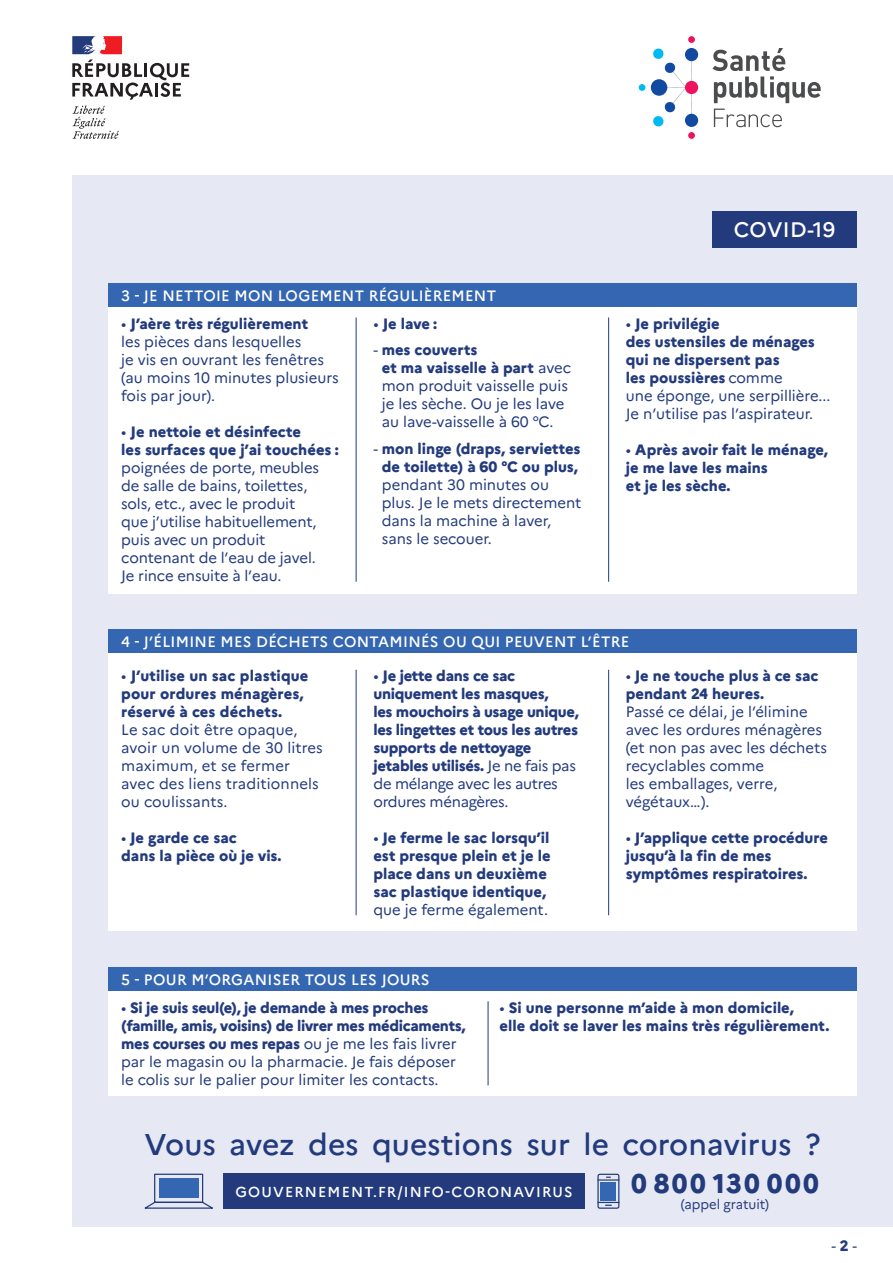
<style>
.page{position:relative;width:893px;height:1263px;background:#fff}
.page>*{position:absolute;margin:0;border:0;box-sizing:border-box;transform-origin:0 0}
.t1{font:500 30px "Marianne";color:#233b7d}
.t2{font:800 27px "Marianne";letter-spacing:.095em;color:#233b7d}
.t3{font:500 21px "Marianne";letter-spacing:.02em;color:#fff}
.t4{font:15px/18px "Marianne";color:#233b7d}
.t5{font:800 15px/18px "Marianne";color:#233b7d}
.t6{font:800 15px/18px "Marianne";letter-spacing:-.02em;color:#233b7d}
.t7{font:500 15px "Marianne";letter-spacing:.02em;color:#fff}
.t8{font:500 14.4px "Marianne";letter-spacing:.08em;color:#fff}
.t9{font:13.5px "Marianne";letter-spacing:-.005em;color:#233b7d}
.s1{font-weight:800}
.s2{font-weight:400}
</style>
<div class="page">
<div style="left:72px;top:175px;width:821px;height:1052px;background:#e6e9f4"></div>
<div style="left:108px;top:653px;width:749px;height:278px;background:#fff"></div>
<div style="left:108px;top:991px;width:749px;height:105px;background:#fff"></div>
<hr style="left:488px;top:1001px;width:1px;height:84px;background:#233b7d">
<div style="left:108px;top:629px;width:749px;height:24px;background:#3566b1"></div>
<div style="left:108px;top:967px;width:749px;height:24px;background:#3566b1"></div>
<div style="left:108px;top:307px;width:749px;height:286px;background:#fff"></div>
<hr style="left:356px;top:317px;width:1px;height:265px;background:#233b7d">
<hr style="left:356px;top:670px;width:1px;height:245px;background:#233b7d">
<hr style="left:608px;top:317px;width:1px;height:265px;background:#233b7d">
<hr style="left:608px;top:670px;width:1px;height:245px;background:#233b7d">
<div style="left:108px;top:283px;width:749px;height:24px;background:#3566b1"></div>
<svg style="left:72px;top:106px;width:47px;height:33px"></svg>
<svg style="left:72px;top:36px;width:117px;height:64px"></svg>
<svg style="left:691px;top:61px;width:1px;height:20px"></svg>
<svg style="left:691px;top:94px;width:1px;height:20px"></svg>
<div style="left:685px;top:114px;width:13px;height:13px;background:#114aa0;border-radius:50%"></div>
<div style="left:685px;top:48px;width:13px;height:13px;background:#114aa0;border-radius:50%"></div>
<div style="left:685px;top:81px;width:13px;height:13px;background:#ed1160;border-radius:50%"></div>
<div style="left:639px;top:84px;width:6px;height:7px;background:#00baf1;border-radius:50%"></div>
<svg style="left:652px;top:48px;width:33px;height:79px"></svg>
<div style="left:688px;top:132px;width:7px;height:7px;background:#ed1160;border-radius:50%"></div>
<div style="left:688px;top:36px;width:7px;height:7px;background:#ed1160;border-radius:50%"></div>
<svg style="left:713px;top:48px;width:108px;height:55px"></svg>
<svg style="left:714px;top:109px;width:68px;height:18px"></svg>
<div style="left:712px;top:211px;width:145px;height:36px;background:#233b7d"></div>
<svg style="left:144px;top:1173px;width:69px;height:36px"></svg>
<div style="left:159px;top:1178px;width:40px;height:20px;background:#3566b1"></div>
<svg style="left:599px;top:1176px;width:18px;height:4px"></svg>
<div style="left:597px;top:1174px;width:22px;height:35px;border:1px solid #233b7d;border-radius:2px"></div>
<svg style="left:597px;top:1202px;width:22px;height:4px"></svg>
<div style="left:600px;top:1182px;width:16px;height:18px;background:#3566b1"></div>
<div style="left:223px;top:1174px;width:362px;height:35px;background:#233b7d"></div>
<p class="t7" style="left:121px;top:286px;width:376px">3 - JE NETTOIE MON LOGEMENT RÉGULIÈREMENT</p>
<p class="t4" style="left:121px;top:314px;width:219px">• <span class="s1">J’aère très régulièrement<br></span>les pièces dans lesquelles<br>je vis en ouvrant les fenêtres (au moins 10 minutes plusieurs fois par jour).</p>
<p class="t5" style="left:121px;top:422px;width:219px"><span class="s2">•</span> Je nettoie et désinfecte<br>les surfaces que j’ai touchées :</p>
<p class="t4" style="left:121px;top:458px;width:199px">poignées de porte, meubles de salle de bains, toilettes, sols, etc., avec le produit que j’utilise habituellement, puis avec un produit contenant de l’eau de javel.<br>Je rince ensuite à l’eau.</p>
<p class="t5" style="left:373px;top:314px;width:65px"><span class="s2">•</span> Je lave :</p>
<p class="t4" style="left:382px;top:341px;width:191px;text-indent:-8px">- <span class="s1">mes couverts<br>et ma vaisselle à part</span> avec mon produit vaisselle puis je les sèche. Ou je les lave au lave-vaisselle à 60 °C.</p>
<p class="t5" style="left:373px;top:439px;width:209px;text-align:center"><span class="s2">-</span> mon linge (draps, serviettes de toilette) à 60 °C ou plus,</p>
<p class="t4" style="left:382px;top:475px;width:201px">pendant 30 minutes ou plus. Je le mets directement dans la machine à laver, sans le secouer.</p>
<h3 class="t3" style="left:734px;top:217px;width:103px">COVID-19</h3>
<p class="t5" style="left:626px;top:314px;width:206px"><span class="s2">•</span> Je privilégie<br>des ustensiles de ménages qui ne dispersent pas<br>les poussières <span class="s2">comme<br>une éponge, une serpillière...<br>Je n’utilise pas l’aspirateur.</span></p>
<p class="t5" style="left:626px;top:440px;width:204px"><span class="s2">•</span> Après avoir fait le ménage, je me lave les mains<br>et je les sèche.</p>
<p class="t7" style="left:121px;top:632px;width:510px">4 - J’ÉLIMINE MES DÉCHETS CONTAMINÉS OU QUI PEUVENT L’ÊTRE</p>
<p class="t5" style="left:121px;top:667px;width:189px"><span class="s2">•</span> J’utilise un sac plastique pour ordures ménagères, réservé à ces déchets.</p>
<p class="t4" style="left:121px;top:721px;width:203px">Le sac doit être opaque, avoir un volume de 30 litres maximum, et se fermer avec des liens traditionnels ou coulissants.</p>
<p class="t5" style="left:121px;top:829px;width:162px"><span class="s2">•</span> Je garde ce sac<br>dans la pièce où je vis.</p>
<p class="t6" style="left:373px;top:667px;width:207px"><span class="s2">•</span> Je jette dans ce sac uniquement les masques,<br>les mouchoirs à usage unique, les lingettes et tous les autres supports de nettoyage jetables utilisés. <span class="s2">Je ne fais pas de mélange avec les autres ordures ménagères.</span></p>
<p class="t5" style="left:373px;top:829px;width:179px"><span class="s2">•</span> Je ferme le sac lorsqu’il est presque plein et je le place dans un deuxième sac plastique identique,</p>
<p class="t4" style="left:373px;top:901px;width:176px">que je ferme également.</p>
<p class="t7" style="left:121px;top:970px;width:310px">5 - POUR M’ORGANISER TOUS LES JOURS</p>
<p class="t5" style="left:626px;top:667px;width:194px"><span class="s2">•</span> Je ne touche plus à ce sac pendant 24 heures.</p>
<p class="t4" style="left:626px;top:703px;width:203px">Passé ce délai, je l’élimine avec les ordures ménagères (et non pas avec les déchets recyclables comme<br>les emballages, verre, végétaux…).</p>
<p class="t5" style="left:626px;top:829px;width:204px"><span class="s2">•</span> J’applique cette procédure jusqu’à la fin de mes symptômes respiratoires.</p>
<p class="t6" style="left:121px;top:998px;width:346px"><span class="s2">•</span> Si je suis seul(e), je demande à mes proches (famille, amis, voisins) de livrer mes médicaments, mes courses ou mes repas <span class="s2">ou je me les fais livrer par le magasin ou la pharmacie. Je fais déposer le colis sur le palier pour limiter les contacts.</span></p>
<p class="t5" style="left:500px;top:998px;width:331px"><span class="s2">•</span> Si une personne m’aide à mon domicile,<br>elle doit se laver les mains très régulièrement.</p>
<h1 class="t1" style="left:145px;top:1126px;width:678px">Vous avez des questions sur le coronavirus ?</h1>
<h2 class="t2" style="left:631px;top:1166px;width:190px">0 800 130 000</h2>
<p class="t9" style="left:681px;top:1196px;width:90px">(appel gratuit)</p>
<p class="t8" style="left:235px;top:1183px;width:339px">GOUVERNEMENT.FR/INFO-CORONAVIRUS</p>
<p class="t4" style="left:832px;top:1236px;width:27px">- <span class="s1">2</span> -</p>
</div>
